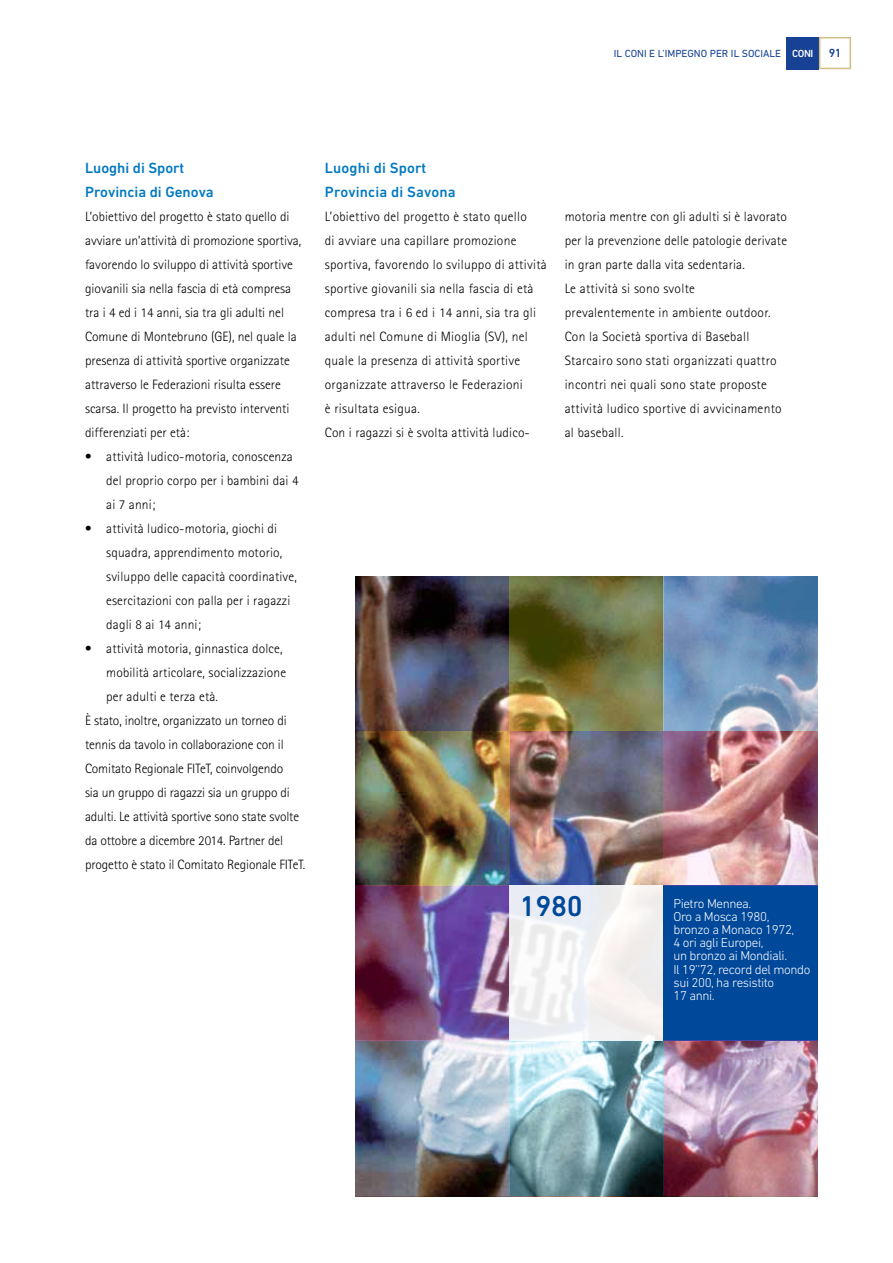
<style>
.page{position:relative;width:893px;height:1263px;background:#fff}
.page>*{position:absolute;margin:0;border:0;box-sizing:border-box;transform-origin:0 0}
.t1{font:500 29.1px "DIN Next LT Pro";color:#00489a}
.t2{font:500 15px/24px "DIN Next LT Pro";color:#0079c2}
.t3{font:300 13.5px/24px "Rotis Sans Serif";letter-spacing:.01em;color:#000}
.t4{font:300 13.5px "Rotis Sans Serif";letter-spacing:-.01em;color:#000}
.t5{font:300 13.05px/13px "DIN Next LT Pro";letter-spacing:-.03em;color:#fff}
.t6{font:500 12px "DIN Next LT Pro";color:#164194}
.t7{font:10.5px "DIN Next LT Pro";color:#164194}
.s1{font-weight:500;color:#fff}
</style>
<div class="page">
<div style="left:787px;top:37px;width:32px;height:32px;background:#164194"></div>
<svg style="left:819px;top:37px;width:32px;height:32px"></svg>
<img style="left:355px;top:576px;width:308px;height:309px">
<svg style="left:509px;top:576px;width:154px;height:155px;background:#73713c"></svg>
<div style="left:509px;top:885px;width:154px;height:156px;background:linear-gradient(to right,#f0f2f6,#f4f1ef)"></div>
<img style="left:355px;top:731px;width:154px;height:154px">
<div style="left:663px;top:885px;width:155px;height:156px;background:#00489a"></div>
<img style="left:355px;top:885px;width:154px;height:156px">
<img style="left:663px;top:1041px;width:155px;height:155px">
<img style="left:663px;top:731px;width:155px;height:154px">
<svg style="left:509px;top:1041px;width:154px;height:155px;background:#88a9b1"></svg>
<img style="left:355px;top:1041px;width:154px;height:155px">
<svg style="left:663px;top:576px;width:155px;height:155px;background:#7394b9"></svg>
<p class="t7" style="left:614px;top:47px;width:201px">IL CONI E L’IMPEGNO PER IL SOCIALE <span class="s1">CONI</span></p>
<p class="t6" style="left:829px;top:46px;width:14px">91</p>
<p class="t2" style="left:85px;top:156px;width:130px">Luoghi di Sport<br>Provincia di Genova</p>
<p class="t3" style="left:85px;top:204px;width:218px">L’obiettivo del progetto è stato quello di avviare un’attività di promozione sportiva, favorendo lo sviluppo di attività sportive giovanili sia nella fascia di età compresa tra i 4 ed i 14 anni, sia tra gli adulti nel Comune di Montebruno (GE), nel quale la presenza di attività sportive organizzate attraverso le Federazioni risulta essere scarsa. Il progetto ha previsto interventi differenziati per età:</p>
<p class="t3" style="left:106px;top:444px;width:194px;text-indent:-21px">• attività ludico-motoria, conoscenza del proprio corpo per i bambini dai 4 ai 7 anni;</p>
<p class="t3" style="left:106px;top:516px;width:192px;text-indent:-21px">• attività ludico-motoria, giochi di squadra, apprendimento motorio, sviluppo delle capacità coordinative, esercitazioni con palla per i ragazzi dagli 8 ai 14 anni;</p>
<p class="t3" style="left:85px;top:636px;width:199px">• attività motoria, ginnastica dolce,</p>
<p class="t3" style="left:106px;top:660px;width:181px">mobilità articolare, socializzazione</p>
<p class="t3" style="left:106px;top:684px;width:113px">per adulti e terza età.</p>
<p class="t4" style="left:85px;top:713px;width:203px">È stato, inoltre, organizzato un torneo di</p>
<p class="t4" style="left:85px;top:737px;width:200px">tennis da tavolo in collaborazione con il</p>
<p class="t4" style="left:85px;top:761px;width:200px">Comitato Regionale FITeT, coinvolgendo</p>
<p class="t4" style="left:85px;top:785px;width:206px">sia un gruppo di ragazzi sia un gruppo di</p>
<p class="t4" style="left:85px;top:809px;width:216px">adulti. Le attività sportive sono state svolte</p>
<p class="t4" style="left:85px;top:833px;width:200px">da ottobre a dicembre 2014. Partner del</p>
<p class="t4" style="left:85px;top:857px;width:222px">progetto è stato il Comitato Regionale FITeT.</p>
<p class="t2" style="left:325px;top:156px;width:132px">Luoghi di Sport<br>Provincia di Savona</p>
<p class="t3" style="left:325px;top:204px;width:224px">L’obiettivo del progetto è stato quello<br>di avviare una capillare promozione sportiva, favorendo lo sviluppo di attività sportive giovanili sia nella fascia di età compresa tra i 6 ed i 14 anni, sia tra gli adulti nel Comune di Mioglia (SV), nel quale la presenza di attività sportive organizzate attraverso le Federazioni<br>è risultata esigua.<br>Con i ragazzi si è svolta attività ludico-</p>
<p class="t3" style="left:565px;top:204px;width:224px">motoria mentre con gli adulti si è lavorato per la prevenzione delle patologie derivate in gran parte dalla vita sedentaria.<br>Le attività si sono svolte prevalentemente in ambiente outdoor.<br>Con la Società sportiva di Baseball Starcairo sono stati organizzati quattro incontri nei quali sono state proposte attività ludico sportive di avvicinamento al baseball.</p>
<h1 class="t1" style="left:520px;top:889px;width:65px">1980</h1>
<p class="t5" style="left:673px;top:897px;width:138px">Pietro Mennea.<br>Oro a Mosca 1980,<br>bronzo a Monaco 1972,<br>4 ori agli Europei,<br>un bronzo ai Mondiali.<br>Il 19’’72, record del mondo sui 200, ha resistito<br>17 anni.</p>
</div>
